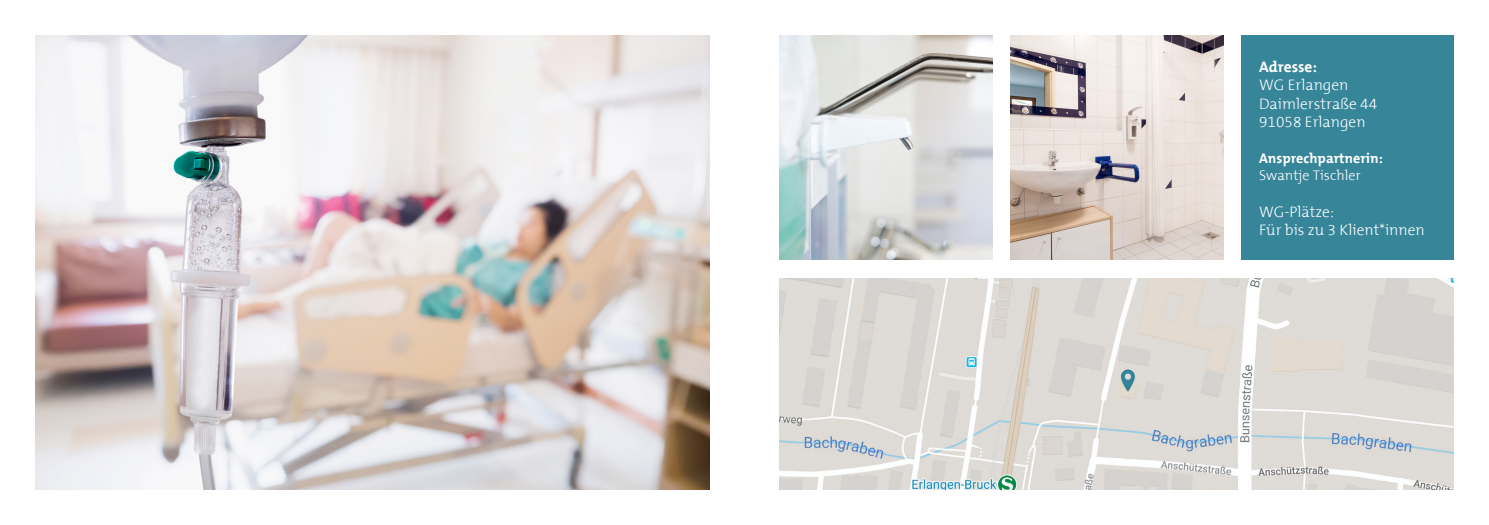
<style>
.page{position:relative;width:1489px;height:525px;background:#fff}
.page>*{position:absolute;margin:0;border:0;box-sizing:border-box;transform-origin:0 0}
.Fließtext_im_Farbfeld{font:300 15.38px "The Mix B3";color:#fff}
.Fließtext_im_Farbfeld-2{font:700 15.38px "The Mix B7";color:#fff}
.Fließtext_im_Farbfeld-3{font:700 14.12px "The Mix B7";color:#fff}
.Fließtext_im_Farbfeld-4{font:300 14.12px "The Mix B3";color:#fff}
</style>
<div class="page">
<img style="left:35px;top:35px;width:674px;height:454px">
<div style="left:1240px;top:35px;width:213px;height:224px;background:#368599"></div>
<img style="left:780px;top:278px;width:673px;height:211px">
<img style="left:1010px;top:35px;width:212px;height:224px">
<img style="left:780px;top:35px;width:212px;height:224px">
<p class="Fließtext_im_Farbfeld-2" style="left:1258px;top:58px;width:60px">Adresse:</p>
<p class="Fließtext_im_Farbfeld" style="left:1258px;top:77px;width:91px">WG Erlangen</p>
<p class="Fließtext_im_Farbfeld" style="left:1258px;top:95px;width:120px">Daimlerstraße 44</p>
<p class="Fließtext_im_Farbfeld" style="left:1258px;top:114px;width:108px">91058 Erlangen</p>
<p class="Fließtext_im_Farbfeld-3" style="left:1258px;top:150px;width:125px">Ansprechpartnerin:</p>
<p class="Fließtext_im_Farbfeld-4" style="left:1258px;top:167px;width:103px">Swantje Tischler</p>
<p class="Fließtext_im_Farbfeld" style="left:1258px;top:203px;width:77px">WG-Plätze:</p>
<p class="Fließtext_im_Farbfeld" style="left:1258px;top:222px;width:167px">Für bis zu 3 Klient*innen</p>
</div>
